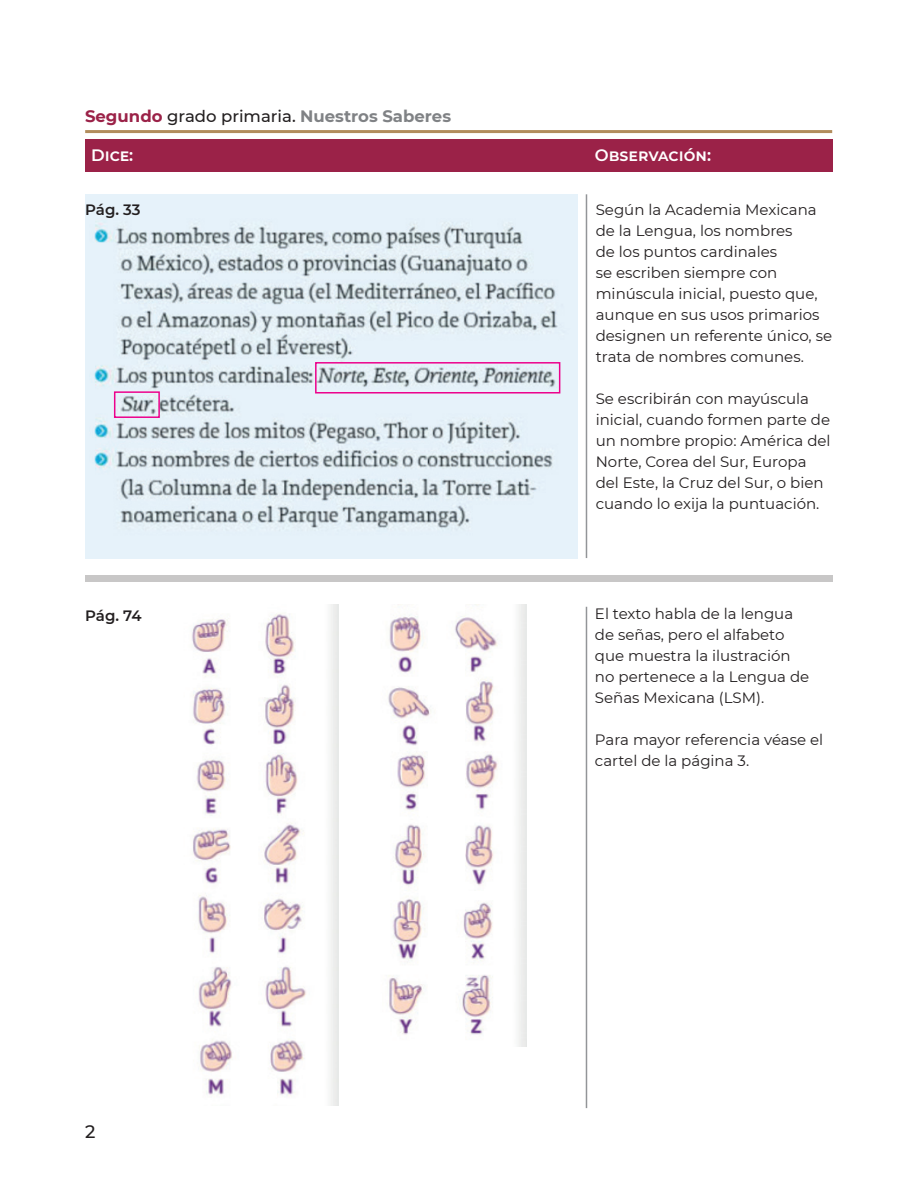
<style>
.page{position:relative;width:918px;height:1188px;background:#fff}
.page>*{position:absolute;margin:0;border:0;box-sizing:border-box;transform-origin:0 0}
.t1{font:500 18px "Montserrat";color:#231f20}
.t2{font:700 16.5px "Montserrat";color:#808285}
.t3{font:600 16.5px "Montserrat";color:#fff}
.t4{font:15px/21px "Montserrat";color:#231f20}
.t5{font:600 15px "Montserrat";letter-spacing:-.01em;color:#231f20}
.s1{color:#9b2248}
.s2{font-weight:500;color:#231f20}
</style>
<div class="page">
<img style="left:85px;top:194px;width:493px;height:364px">
<div style="left:85px;top:139px;width:747px;height:32px;background:#9b2248"></div>
<hr style="left:85px;top:130px;width:747px;height:3px;background:#b28d5d">
<div style="left:85px;top:575px;width:747px;height:6px;background:#c8c7c7"></div>
<img style="left:192px;top:605px;width:147px;height:501px">
<img style="left:388px;top:605px;width:138px;height:441px">
<hr style="left:586px;top:194px;width:1px;height:364px;background:#939598">
<hr style="left:586px;top:607px;width:1px;height:501px;background:#939598">
<div style="left:315px;top:362px;width:245px;height:32px;border:2px solid #ed028c"></div>
<div style="left:114px;top:391px;width:46px;height:27px;border:2px solid #ed028c"></div>
<p class="t2" style="left:85px;top:105px;width:368px"><span class="s1">Segundo</span> <span class="s2">grado primaria.</span> Nuestros Saberes</p>
<p class="t3" style="left:91px;top:144px;width:44px">Dice:</p>
<p class="t3" style="left:595px;top:144px;width:118px">Observación:</p>
<p class="t5" style="left:85px;top:199px;width:57px">Pág. 33</p>
<p class="t5" style="left:85px;top:605px;width:58px">Pág. 74</p>
<p class="t1" style="left:85px;top:1119px;width:12px">2</p>
<p class="t4" style="left:596px;top:199px;width:238px">Según la Academia Mexicana de la Lengua, los nombres<br>de los puntos cardinales<br>se escriben siempre con minúscula inicial, puesto que, aunque en sus usos primarios designen un referente único, se trata de nombres comunes.</p>
<p class="t4" style="left:596px;top:388px;width:236px">Se escribirán con mayúscula inicial, cuando formen parte de un nombre propio: América del<br>Norte, Corea del Sur, Europa del Este, la Cruz del Sur, o bien cuando lo exija la puntuación.</p>
<p class="t4" style="left:595px;top:603px;width:216px">El texto habla de la lengua de señas, pero el alfabeto que muestra la ilustración no pertenece a la Lengua de<br>Señas Mexicana (LSM).</p>
<p class="t4" style="left:595px;top:729px;width:230px">Para mayor referencia véase el cartel de la página 3.</p>
</div>
